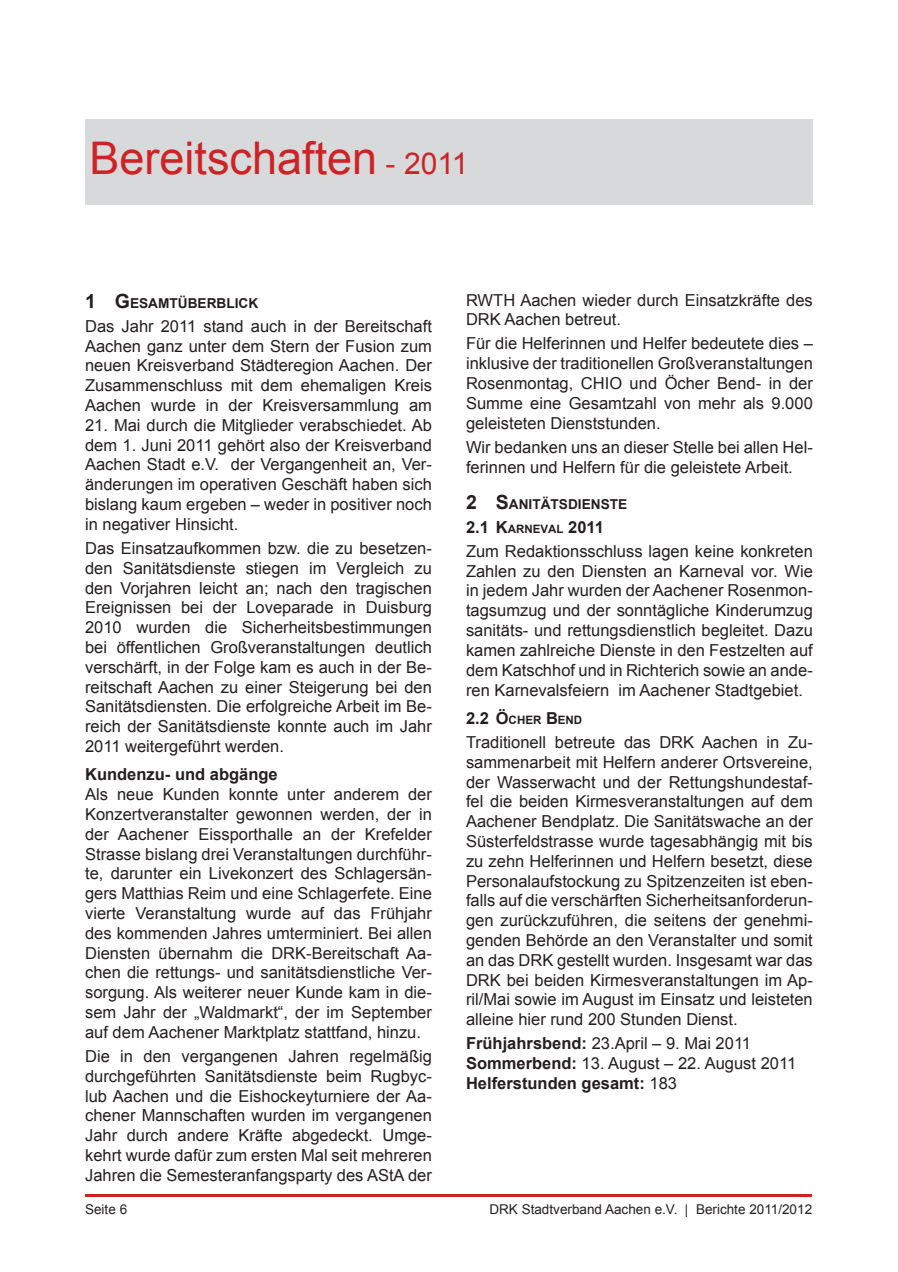
<style>
.page{position:relative;width:898px;height:1272px;background:#fff}
.page>*{position:absolute;margin:0;border:0;box-sizing:border-box;transform-origin:0 0}
.t1{font:45px "Arial";color:#cd2326}
.t2{font:16.5px/19.8px "Arial";color:#231f20;text-align:justify}
.t3{font:700 16.5px/19.8px "Arial";color:#231f20}
.t4{font:700 13.65px "Arial";color:#231f20}
.t5{font:13.5px "Arial";color:#231f20}
.t6{font:700 11.55px "Arial";color:#231f20}
.s1{font-size:30px}
.s2{font-size:19.5px}
.s3{font-weight:700}
.s4{font-weight:700;font-size:11.55px}
.s5{font-size:16.5px}
.s6{font-weight:400}
</style>
<div class="page">
<div style="left:85px;top:119px;width:727px;height:85px;background:#d8d9db"></div>
<hr style="left:86px;top:1194px;width:725px;height:2px;background:#cd2326">
<h1 class="t1" style="left:89px;top:129px;width:380px">Bereitschaften <span class="s1">- 2011</span></h1>
<p class="t4" style="left:85px;top:294px;width:175px"><span class="s2">1 G</span> ESAMTÜBERBLICK</p>
<p class="t2" style="left:85px;top:316px;width:348px">Das Jahr 2011 stand auch in der Bereitschaft Aachen ganz unter dem Stern der Fusion zum neuen Kreisverband Städteregion Aachen. Der Zusammenschluss mit dem ehemaligen Kreis Aachen wurde in der Kreisversammlung am</p>
<p class="t2" style="left:85px;top:415px;width:348px">21. Mai durch die Mitglieder verabschiedet. Ab dem 1. Juni 2011 gehört also der Kreisverband Aachen Stadt e.V. der Vergangenheit an, Ver&shy;änderungen im operativen Geschäft haben sich bislang kaum ergeben – weder in positiver noch in negativer Hinsicht.</p>
<p class="t2" style="left:85px;top:538px;width:348px">Das Einsatzaufkommen bzw. die zu besetzen&shy;den Sanitätsdienste stiegen im Vergleich zu den Vorjahren leicht an; nach den tragischen Ereignissen bei der Loveparade in Duisburg 2010 wurden die Sicherheitsbestimmungen bei öffentlichen Großveranstaltungen deutlich verschärft, in der Folge kam es auch in der Be&shy;reitschaft Aachen zu einer Steigerung bei den Sanitätsdiensten. Die erfolgreiche Arbeit im Be&shy;reich der Sanitätsdienste konnte auch im Jahr 2011 weitergeführt werden.</p>
<p class="t3" style="left:85px;top:765px;width:194px">Kundenzu- und abgänge</p>
<p class="t2" style="left:85px;top:784px;width:348px">Als neue Kunden konnte unter anderem der Konzertveranstalter gewonnen werden, der in der Aachener Eissporthalle an der Krefelder Strasse bislang drei Veranstaltungen durchführ&shy;te, darunter ein Livekonzert des Schlagersän&shy;gers Matthias Reim und eine Schlagerfete. Eine vierte Veranstaltung wurde auf das Frühjahr des kommenden Jahres umterminiert. Bei allen Diensten übernahm die DRK-Bereitschaft Aa&shy;chen die rettungs- und sanitätsdienstliche Ver&shy;sorgung. Als weiterer neuer Kunde kam in die&shy;sem Jahr der „Waldmarkt“, der im September auf dem Aachener Marktplatz stattfand, hinzu.</p>
<p class="t2" style="left:85px;top:1046px;width:348px">Die in den vergangenen Jahren regelmäßig durchgeführten Sanitätsdienste beim Rugbyc&shy;lub Aachen und die Eishockeyturniere der Aa&shy;chener Mannschaften wurden im vergangenen Jahr durch andere Kräfte abgedeckt. Umge&shy;kehrt wurde dafür zum ersten Mal seit mehreren Jahren die Semesteranfangsparty des AStA der</p>
<p class="t2" style="left:466px;top:290px;width:348px">RWTH Aachen wieder durch Einsatzkräfte des<br>DRK Aachen betreut.</p>
<p class="t2" style="left:466px;top:334px;width:348px">Für die Helferinnen und Helfer bedeutete dies – inklusive der traditionellen Großveranstaltungen Rosenmontag, CHIO und Öcher Bend- in der Summe eine Gesamtzahl von mehr als 9.000 geleisteten Dienststunden.</p>
<p class="t2" style="left:466px;top:437px;width:348px">Wir bedanken uns an dieser Stelle bei allen Hel&shy;ferinnen und Helfern für die geleistete Arbeit.</p>
<p class="t4" style="left:466px;top:495px;width:163px"><span class="s2">2 S</span>ANITÄTSDIENSTE</p>
<p class="t2" style="left:466px;top:515px;width:348px;line-height:24px"><span class="s3">2.1 K</span><span class="s4">ARNEVAL</span> <span class="s3">2011<br></span>Zum Redaktionsschluss lagen keine konkreten</p>
<p class="t2" style="left:466px;top:561px;width:348px">Zahlen zu den Diensten an Karneval vor. Wie in jedem Jahr wurden der Aachener Rosenmon&shy;tagsumzug und der sonntägliche Kinderumzug sanitäts- und rettungsdienstlich begleitet. Dazu kamen zahlreiche Dienste in den Festzelten auf dem Katschhof und in Richterich sowie an ande&shy;ren Karnevalsfeiern im Aachener Stadtgebiet.</p>
<p class="t6" style="left:466px;top:712px;width:118px"><span class="s5">2.2 Ö</span>CHER <span class="s5">B</span>END</p>
<p class="t2" style="left:466px;top:732px;width:348px">Traditionell betreute das DRK Aachen in Zu&shy;sammenarbeit mit Helfern anderer Ortsvereine, der Wasserwacht und der Rettungshundestaf&shy;fel die beiden Kirmesveranstaltungen auf dem Aachener Bendplatz. Die Sanitätswache an der Süsterfeldstrasse wurde tagesabhängig mit bis zu zehn Helferinnen und Helfern besetzt, diese Personalaufstockung zu Spitzenzeiten ist eben&shy;falls auf die verschärften Sicherheitsanforderun&shy;gen zurückzuführen, die seitens der genehmi&shy;genden Behörde an den Veranstalter und somit an das DRK gestellt wurden. Insgesamt war das DRK bei beiden Kirmesveranstaltungen im Ap&shy;ril/Mai sowie im August im Einsatz und leisteten alleine hier rund 200 Stunden Dienst.</p>
<p class="t3" style="left:466px;top:1034px;width:331px">Frühjahrsbend: <span class="s6">23.April – 9. Mai 2011<br></span>Sommerbend: <span class="s6">13. August – 22. August 2011<br></span>Helferstunden gesamt: <span class="s6">183</span></p>
<p class="t5" style="left:85px;top:1200px;width:44px">Seite 6</p>
<p class="t5" style="left:489px;top:1200px;width:324px">DRK Stadtverband Aachen e.V. | Berichte 2011/2012</p>
</div>
